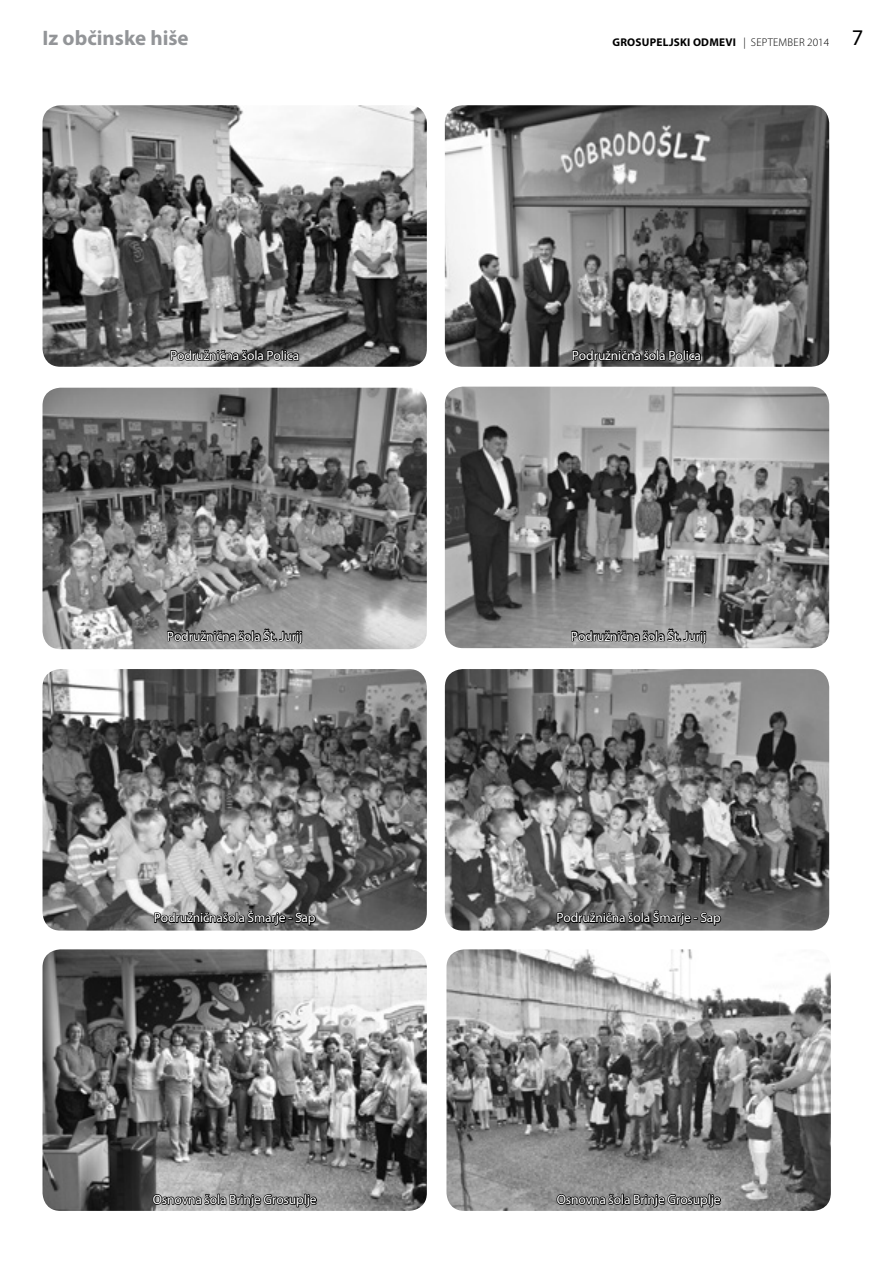
<style>
.page{position:relative;width:893px;height:1263px;background:#fff}
.page>*{position:absolute;margin:0;border:0;box-sizing:border-box;transform-origin:0 0}
.t1{font:700 21px "Myriad Pro";color:#939598}
.t2{font:13.5px "Myriad Pro";letter-spacing:-.01em;color:#fff}
.t3{font:700 11.25px "Myriad Pro";letter-spacing:.02em;color:#000}
.s1{font-weight:300}
.s2{font-weight:400;font-size:22.5px}
</style>
<div class="page">
<img style="left:446px;top:949px;width:385px;height:262px">
<img style="left:43px;top:388px;width:384px;height:261px">
<img style="left:43px;top:105px;width:384px;height:262px">
<img style="left:43px;top:669px;width:384px;height:261px">
<img style="left:445px;top:669px;width:384px;height:261px">
<img style="left:445px;top:387px;width:384px;height:261px">
<img style="left:445px;top:105px;width:384px;height:262px">
<img style="left:43px;top:949px;width:384px;height:262px">
<svg style="left:571px;top:332px;width:131px;height:35px;background:#424242"></svg>
<svg style="left:170px;top:332px;width:130px;height:35px;background:#656565"></svg>
<svg style="left:153px;top:895px;width:164px;height:36px;background:#747474"></svg>
<svg style="left:556px;top:895px;width:166px;height:36px;background:#5e5e5e"></svg>
<svg style="left:166px;top:613px;width:137px;height:36px;background:#787878"></svg>
<svg style="left:570px;top:613px;width:137px;height:36px;background:#868686"></svg>
<svg style="left:152px;top:1176px;width:166px;height:35px;background:#898989"></svg>
<svg style="left:556px;top:1176px;width:166px;height:35px;background:#797979"></svg>
<h1 class="t1" style="left:43px;top:24px;width:148px">Iz občinske hiše</h1>
<p class="t3" style="left:612px;top:34px;width:252px">GROSUPELJSKI ODMEVI <span class="s1">| SEPTEMBER 2014</span> <span class="s2">7</span></p>
<p class="t2" style="left:170px;top:347px;width:131px">Podružnična šola Polica</p>
<p class="t2" style="left:572px;top:347px;width:131px">Podružnična šola Polica</p>
<p class="t2" style="left:167px;top:628px;width:137px">Podružnična šola Št. Jurij</p>
<p class="t2" style="left:571px;top:628px;width:137px">Podružnična šola Št. Jurij</p>
<p class="t2" style="left:154px;top:909px;width:163px">Podružničnašola Šmarje - Sap</p>
<p class="t2" style="left:556px;top:909px;width:166px">Podružnična šola Šmarje - Sap</p>
<p class="t2" style="left:153px;top:1191px;width:165px">Osnovna šola Brinje Grosuplje</p>
<p class="t2" style="left:557px;top:1191px;width:165px">Osnovna šola Brinje Grosuplje</p>
</div>
